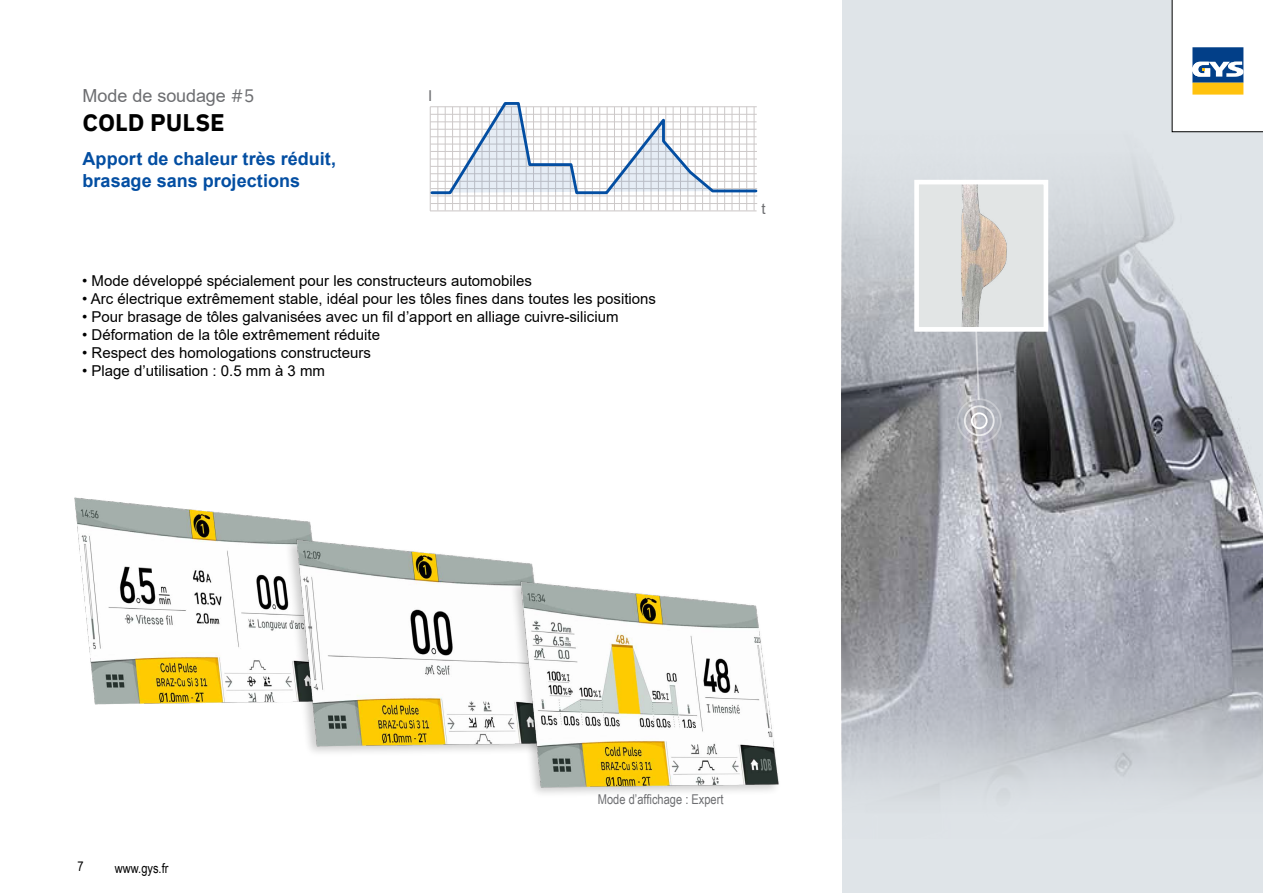
<style>
.page{position:relative;width:1263px;height:893px;background:#fff}
.page>*{position:absolute;margin:0;border:0;box-sizing:border-box;transform-origin:0 0}
.t1{font:700 24px "IBM Plex Sans";letter-spacing:-.005em;color:#000}
.chapo_labeur{font:700 18px/21.6px "Arial";color:#034ea2}
.t2{font:18px "Arial";letter-spacing:-.005em;color:#6d6e71}
.t3{font:15px "Arial";color:#000}
.t4{font:15px "Arial";color:#6d6e71}
.t5{font:13.5px "Arial Narrow";color:#6d6e71}
.t6{font:13.5px "Arial Narrow";color:#000}
.s1{font-family:"IBM Plex Sans"}
</style>
<div class="page">
<hr style="left:431px;top:203px;width:326px;height:1px;background:#cdc9c9">
<hr style="left:431px;top:196px;width:326px;height:1px;background:#cdc9c9">
<hr style="left:430px;top:107px;width:1px;height:104px;background:#cdc9c9">
<hr style="left:430px;top:210px;width:326px;height:1px;background:#cdc9c9">
<hr style="left:438px;top:107px;width:1px;height:103px;background:#cdc9c9">
<hr style="left:445px;top:107px;width:1px;height:103px;background:#cdc9c9">
<hr style="left:452px;top:107px;width:1px;height:103px;background:#cdc9c9">
<hr style="left:460px;top:107px;width:1px;height:103px;background:#cdc9c9">
<hr style="left:467px;top:107px;width:1px;height:103px;background:#cdc9c9">
<hr style="left:474px;top:107px;width:1px;height:103px;background:#cdc9c9">
<hr style="left:482px;top:107px;width:1px;height:103px;background:#cdc9c9">
<hr style="left:489px;top:107px;width:1px;height:103px;background:#cdc9c9">
<hr style="left:496px;top:107px;width:1px;height:103px;background:#cdc9c9">
<hr style="left:504px;top:107px;width:1px;height:103px;background:#cdc9c9">
<hr style="left:511px;top:107px;width:1px;height:103px;background:#cdc9c9">
<hr style="left:518px;top:107px;width:1px;height:103px;background:#cdc9c9">
<hr style="left:526px;top:107px;width:1px;height:103px;background:#cdc9c9">
<hr style="left:533px;top:107px;width:1px;height:104px;background:#cdc9c9">
<hr style="left:541px;top:107px;width:1px;height:104px;background:#cdc9c9">
<hr style="left:548px;top:107px;width:1px;height:104px;background:#cdc9c9">
<hr style="left:555px;top:107px;width:1px;height:104px;background:#cdc9c9">
<hr style="left:563px;top:107px;width:1px;height:104px;background:#cdc9c9">
<hr style="left:570px;top:107px;width:1px;height:104px;background:#cdc9c9">
<hr style="left:577px;top:107px;width:1px;height:104px;background:#cdc9c9">
<hr style="left:585px;top:107px;width:1px;height:104px;background:#cdc9c9">
<hr style="left:592px;top:107px;width:1px;height:104px;background:#cdc9c9">
<hr style="left:599px;top:107px;width:1px;height:104px;background:#cdc9c9">
<hr style="left:607px;top:107px;width:1px;height:104px;background:#cdc9c9">
<hr style="left:614px;top:107px;width:1px;height:104px;background:#cdc9c9">
<hr style="left:621px;top:107px;width:1px;height:103px;background:#cdc9c9">
<hr style="left:629px;top:107px;width:1px;height:103px;background:#cdc9c9">
<hr style="left:636px;top:107px;width:1px;height:103px;background:#cdc9c9">
<hr style="left:643px;top:107px;width:1px;height:103px;background:#cdc9c9">
<hr style="left:651px;top:107px;width:1px;height:103px;background:#cdc9c9">
<hr style="left:658px;top:107px;width:1px;height:103px;background:#cdc9c9">
<hr style="left:665px;top:107px;width:1px;height:103px;background:#cdc9c9">
<hr style="left:673px;top:107px;width:1px;height:103px;background:#cdc9c9">
<hr style="left:680px;top:107px;width:1px;height:103px;background:#cdc9c9">
<hr style="left:688px;top:107px;width:1px;height:103px;background:#cdc9c9">
<hr style="left:695px;top:107px;width:1px;height:103px;background:#cdc9c9">
<hr style="left:702px;top:107px;width:1px;height:103px;background:#cdc9c9">
<hr style="left:710px;top:107px;width:1px;height:103px;background:#cdc9c9">
<hr style="left:717px;top:107px;width:1px;height:103px;background:#cdc9c9">
<hr style="left:724px;top:107px;width:1px;height:103px;background:#cdc9c9">
<hr style="left:732px;top:107px;width:1px;height:103px;background:#cdc9c9">
<hr style="left:739px;top:107px;width:1px;height:103px;background:#cdc9c9">
<hr style="left:746px;top:107px;width:1px;height:103px;background:#cdc9c9">
<hr style="left:754px;top:107px;width:1px;height:103px;background:#cdc9c9">
<svg style="left:429px;top:102px;width:329px;height:94px"></svg>
<img style="left:842px;top:0;width:421px;height:893px">
<svg style="left:1172px;top:0;width:91px;height:132px"></svg>
<img style="left:74px;top:497px;width:238px;height:208px">
<img style="left:276px;top:533px;width:258px;height:220px">
<img style="left:500px;top:574px;width:279px;height:220px">
<div style="left:916px;top:182px;width:130px;height:147px;background:#e2e5e5"></div>
<img style="left:961px;top:186px;width:46px;height:140px">
<div style="left:914px;top:180px;width:134px;height:152px;border:5px solid #fff"></div>
<div style="left:957px;top:398px;width:45px;height:45px;border:2px solid #fff;border-radius:50%"></div>
<div style="left:964px;top:405px;width:31px;height:31px;border:2px solid #fff;border-radius:50%"></div>
<div style="left:971px;top:412px;width:16px;height:17px;border:2px solid #fff;border-radius:50%"></div>
<svg style="left:974px;top:328px;width:6px;height:74px"></svg>
<p class="t2" style="left:83px;top:83px;width:174px">Mode de soudage <span class="s1">#5</span></p>
<p class="t1" style="left:83px;top:103px;width:144px">COLD PULSE</p>
<p class="chapo_labeur" style="left:83px;top:148px;width:255px">Apport de chaleur très réduit, brasage sans projections</p>
<p class="t4" style="left:428px;top:85px;width:6px">I</p>
<p class="t3" style="left:82px;top:270px;width:451px">• Mode développé spécialement pour les constructeurs automobiles</p>
<p class="t3" style="left:82px;top:288px;width:575px">• Arc électrique extrêmement stable, idéal pour les tôles fines dans toutes les positions</p>
<p class="t3" style="left:82px;top:306px;width:538px">• Pour brasage de tôles galvanisées avec un fil d’apport en alliage cuivre-silicium</p>
<p class="t3" style="left:82px;top:324px;width:299px">• Déformation de la tôle extrêmement réduite</p>
<p class="t3" style="left:82px;top:342px;width:290px">• Respect des homologations constructeurs</p>
<p class="t3" style="left:82px;top:360px;width:244px">• Plage d’utilisation : 0.5 mm à 3 mm</p>
<p class="t4" style="left:762px;top:199px;width:6px">t</p>
<p class="t6" style="left:78px;top:857px;width:8px">7</p>
<p class="t6" style="left:115px;top:858px;width:55px">www.gys.fr</p>
<p class="t5" style="left:598px;top:789px;width:127px">Mode d’affichage : Expert</p>
</div>
